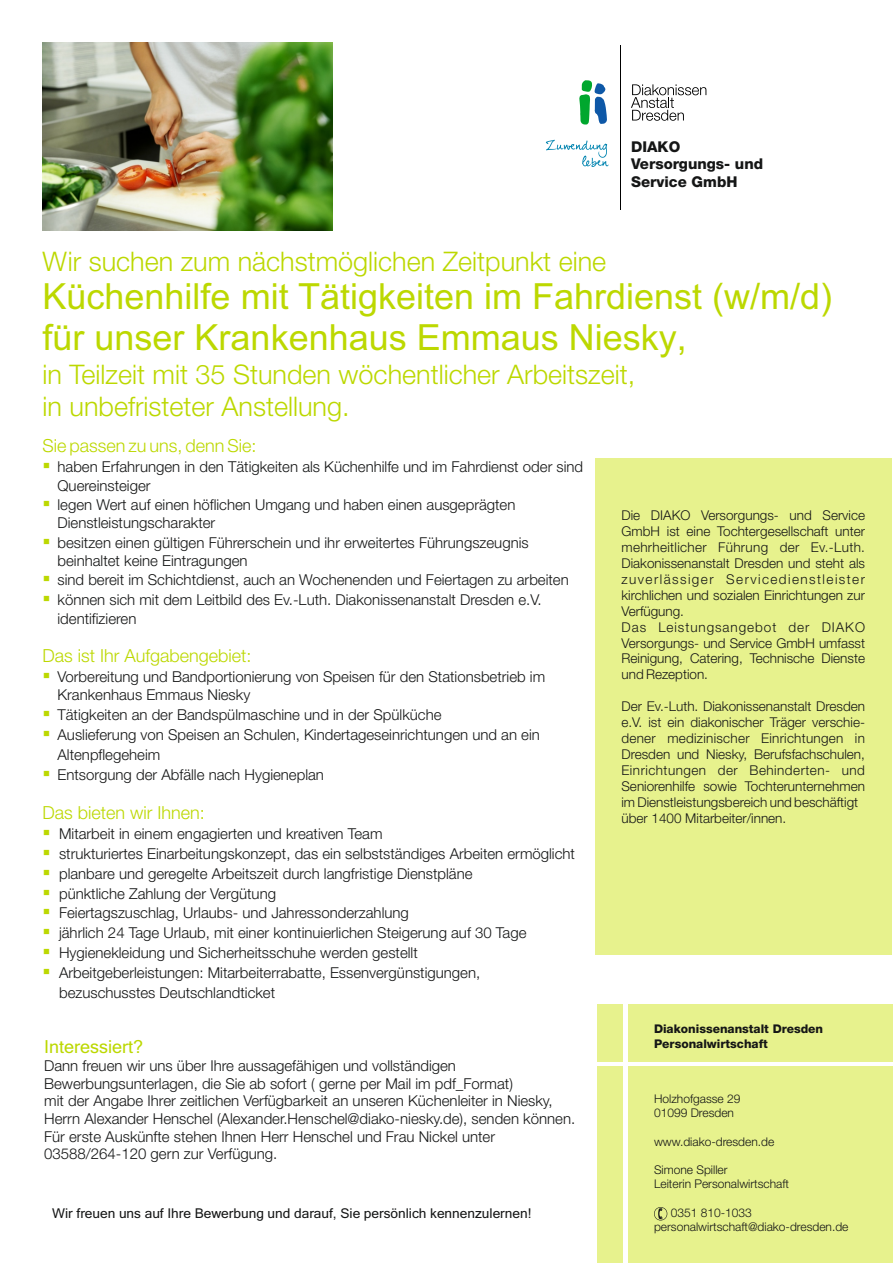
<style>
.page{position:relative;width:893px;height:1263px;background:#fff}
.page>*{position:absolute;margin:0;border:0;box-sizing:border-box;transform-origin:0 0}
.t1{font:36px/40.8px "Arial";color:#bcd800}
.t2{font:300 27px/32px "Helvetica Neue LT";color:#bcd800}
.t3{font:300 18px "Helvetica Neue LT";color:#bcd800}
.t4{font:18px "Microsoft Sans Serif";color:#bcd800}
.t5{font:300 15px/17.7px "Helvetica Neue LT";color:#151616}
.t6{font:800 14.85px/17.7px "Helvetica Neue LT";color:#151616}
.t7{font:300 13.5px/15.9px "Helvetica Neue LT";color:#151616}
.t8{font:13.5px "Microsoft Sans Serif";color:#151616}
.t9{font:300 12px/14.1px "Helvetica Neue LT";color:#151616}
.t10{font:800 12px/14.2px "Helvetica Neue LT";color:#151616}
.s1{font-family:"Microsoft Sans Serif"}
.s2{color:#bcd800}
.s3{color:#fff}
</style>
<div class="page">
<hr style="left:620px;top:45px;width:1px;height:165px;background:#000">
<svg style="left:579px;top:80px;width:28px;height:45px"></svg>
<svg style="left:631px;top:84px;width:75px;height:37px"></svg>
<svg style="left:546px;top:140px;width:63px;height:27px"></svg>
<div style="left:597px;top:1004px;width:296px;height:259px;background:#e7f28d"></div>
<svg style="left:654px;top:1207px;width:13px;height:13px"></svg>
<img style="left:43px;top:43px;width:290px;height:188px">
<div style="left:595px;top:458px;width:297px;height:497px;background:#e7f28d"></div>
<hr style="left:564px;top:1062px;width:329px;height:4px;background:#fff">
<hr style="left:624px;top:994px;width:4px;height:269px;background:#fff">
<p class="t6" style="left:631px;top:139px;width:134px">DIAKO<br>Versorgungs- und<br>Service GmbH</p>
<h2 class="t2" style="left:43px;top:248px;width:565px">Wir suchen zum nächstmöglichen Zeitpunkt eine</h2>
<h1 class="t1" style="left:43px;top:279px;width:791px">Küchenhilfe mit Tätigkeiten im Fahrdienst (w/m/d) für unser Krankenhaus Emmaus Niesky<span class="s1">,</span></h1>
<h2 class="t2" style="left:43px;top:361px;width:594px">in Teilzeit mit 35 Stunden wöchentlicher Arbeitszeit, in unbefristeter Anstellung.</h2>
<p class="t3" style="left:43px;top:439px;width:216px">Sie passen zu uns, denn Sie:</p>
<p class="t5" style="left:58px;top:459px;width:527px;line-height:18.3px;text-indent:-15px"><span class="s2">▪</span> haben Erfahrungen in den Tätigkeiten als Küchenhilfe und im Fahrdienst oder sind<br>Quereinsteiger</p>
<p class="t5" style="left:58px;top:497px;width:459px;line-height:18.3px;text-indent:-15px"><span class="s2">▪</span> legen Wert auf einen höflichen Umgang und haben einen ausgeprägten<br>Dienstleistungscharakter</p>
<p class="t5" style="left:58px;top:534px;width:473px;line-height:18.3px;text-indent:-15px"><span class="s2">▪</span> besitzen einen gültigen Führerschein und ihr erweitertes Führungszeugnis beinhaltet keine Eintragungen</p>
<p class="t5" style="left:43px;top:572px;width:528px"><span class="s2">▪</span> sind bereit im Schichtdienst, auch an Wochenenden und Feiertagen zu arbeiten</p>
<p class="t5" style="left:58px;top:592px;width:485px;line-height:18.3px;text-indent:-15px"><span class="s2">▪</span> können sich mit dem Leitbild des Ev.-Luth. Diakonissenanstalt Dresden e.V. identifizieren</p>
<p class="t3" style="left:43px;top:649px;width:211px">Das ist Ihr Aufgabengebiet:</p>
<p class="t5" style="left:58px;top:669px;width:489px;line-height:18.3px;text-indent:-15px"><span class="s2">▪</span> Vorbereitung und Bandportionierung von Speisen für den Stationsbetrieb im<br>Krankenhaus Emmaus Niesky</p>
<p class="t5" style="left:43px;top:707px;width:400px"><span class="s2">▪</span> Tätigkeiten an der Bandspülmaschine und in der Spülküche</p>
<p class="t5" style="left:43px;top:727px;width:499px"><span class="s2">▪</span> Auslieferung von Speisen an Schulen, Kindertageseinrichtungen und an ein</p>
<p class="t5" style="left:43px;top:747px;width:119px"><span class="s3">▪</span> Altenpflegeheim</p>
<p class="t5" style="left:43px;top:767px;width:283px"><span class="s2">▪</span> Entsorgung der Abfälle nach Hygieneplan</p>
<p class="t3" style="left:43px;top:806px;width:164px">Das bieten wir Ihnen:</p>
<p class="t5" style="left:43px;top:826px;width:341px"><span class="s2">▪</span> Mitarbeit in einem engagierten und kreativen Team</p>
<p class="t5" style="left:43px;top:846px;width:534px"><span class="s2">▪</span> strukturiertes Einarbeitungskonzept, das ein selbstständiges Arbeiten ermöglicht</p>
<p class="t5" style="left:43px;top:866px;width:432px"><span class="s2">▪</span> planbare und geregelte Arbeitszeit durch langfristige Dienstpläne</p>
<p class="t5" style="left:43px;top:886px;width:235px"><span class="s2">▪</span> pünktliche Zahlung der Vergütung</p>
<p class="t5" style="left:43px;top:906px;width:368px"><span class="s2">▪</span> Feiertagszuschlag, Urlaubs- und Jahressonderzahlung</p>
<p class="t5" style="left:43px;top:926px;width:485px"><span class="s2">▪</span> jährlich 24 Tage Urlaub, mit einer kontinuierlichen Steigerung auf 30 Tage</p>
<p class="t5" style="left:43px;top:946px;width:377px"><span class="s2">▪</span> Hygienekleidung und Sicherheitsschuhe werden gestellt</p>
<p class="t5" style="left:43px;top:966px;width:439px"><span class="s2">▪</span> Arbeitgeberleistungen: Mitarbeiterrabatte, Essenvergünstigungen,</p>
<p class="t5" style="left:43px;top:986px;width:234px"><span class="s3">▪</span> bezuschusstes Deutschlandticket</p>
<p class="t7" style="left:621px;top:508px;width:245px">Die DIAKO Versorgungs- und Service GmbH ist eine Tochtergesellschaft unter mehrheitlicher Führung der Ev.-Luth.<br>Diakonissenanstalt Dresden und steht als zuverlässiger Servicedienstleister kirchlichen und sozialen Einrichtungen zur Verfügung.<br>Das Leistungsangebot der DIAKO Versorgungs- und Service GmbH umfasst Reinigung, Catering, Technische Dienste und Rezeption.</p>
<p class="t7" style="left:621px;top:700px;width:245px">Der Ev.-Luth. Diakonissenanstalt Dresden e.V. ist ein diakonischer Träger verschie&shy;dener medizinischer Einrichtungen in Dresden und Niesky, Berufsfachschulen, Einrichtungen der Behinderten- und Seniorenhilfe sowie Tochterunternehmen im Dienstleistungsbereich und beschäftigt über 1400 Mitarbeiter/innen.</p>
<p class="t4" style="left:44px;top:1039px;width:101px">Interessiert?</p>
<p class="t5" style="left:44px;top:1058px;width:533px">Dann freuen wir uns über Ihre aussagefähigen und vollständigen Bewerbungsunterlagen, die Sie ab sofort ( gerne per Mail im pdf_Format)<br>mit der Angabe Ihrer zeitlichen Verfügbarkeit an unseren Küchenleiter in Niesky, Herrn Alexander Henschel (Alexander.Henschel@diako-niesky.de), senden können.<br>Für erste Auskünfte stehen Ihnen Herr Henschel und Frau Nickel unter 03588/264-120 gern zur Verfügung.</p>
<p class="t8" style="left:52px;top:1208px;width:481px">Wir freuen uns auf Ihre Bewerbung und darauf, Sie persönlich kennenzulernen!</p>
<p class="t10" style="left:654px;top:1023px;width:171px">Diakonissenanstalt Dresden<br>Personalwirtschaft</p>
<p class="t9" style="left:654px;top:1093px;width:88px">Holzhofgasse 29<br>01099 Dresden</p>
<p class="t9" style="left:654px;top:1135px;width:122px">www.diako-dresden.de</p>
<p class="t9" style="left:654px;top:1164px;width:137px">Simone Spiller<br>Leiterin Personalwirtschaft</p>
<p class="t9" style="left:654px;top:1206px;width:196px;text-indent:17px">0351 810-1033 personalwirtschaft@diako-dresden.de</p>
</div>
